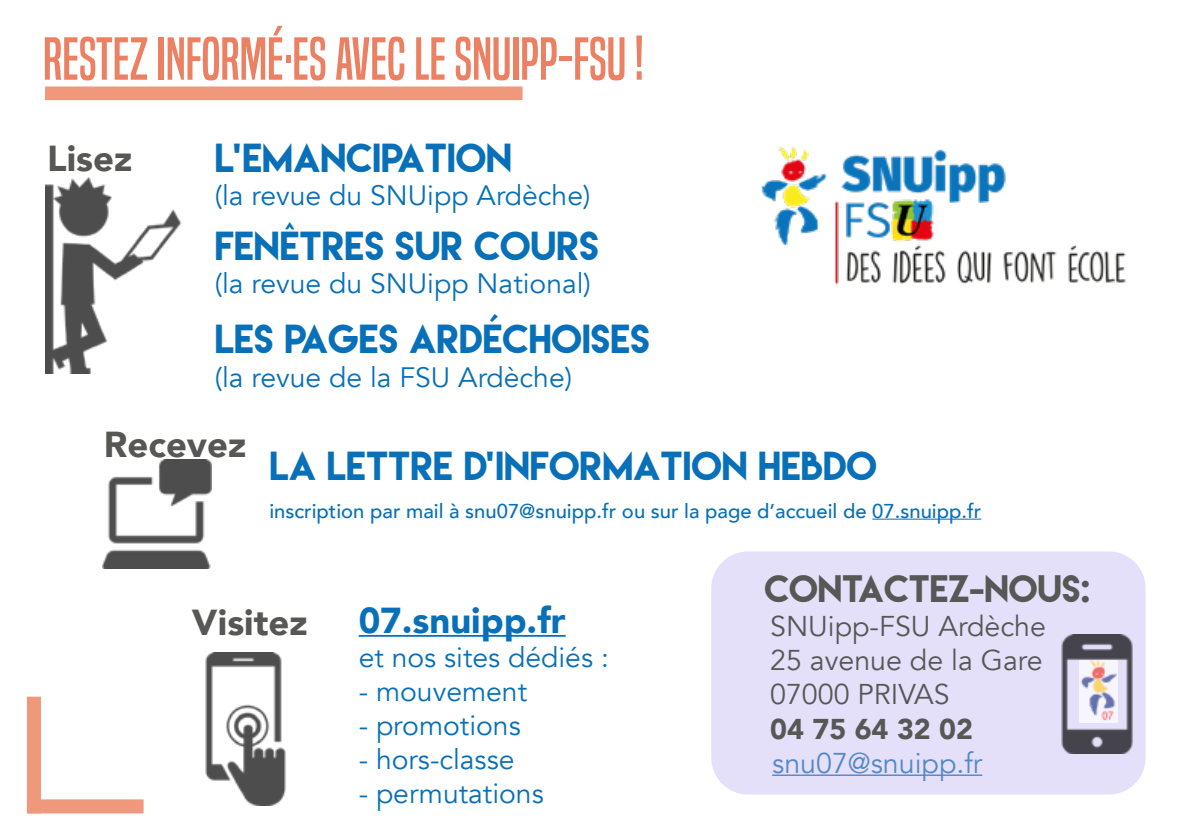
<style>
.page{position:relative;width:1191px;height:840px;background:#fff}
.page>*{position:absolute;margin:0;border:0;box-sizing:border-box;transform-origin:0 0}
.t1{font:56px "Built Titling Rg";color:#eb8162}
.t2{font:36px "Lemon Milk";color:#0870b8}
.t3{font:900 36px "Avenir";color:#575756}
.t4{font:900 36px "Avenir";color:#0870b8}
.t5{font:34px "Lemon Milk";color:#575756}
.t6{font:28.6px/34.2px "Avenir";color:#575756;text-align:justify}
.t7{font:28.6px "Avenir";color:#5588c7}
.t8{font:900 28.6px "Avenir";color:#575756}
.t9{font:28px "Avenir";color:#0870b8}
.t10{font:500 20px "Avenir";color:#0870b8}
</style>
<div class="page">
<div style="left:711px;top:551px;width:434px;height:243px;background:#e5e0fa;border-radius:37px"></div>
<hr style="left:772px;top:774px;width:210px;height:1px;background:#5588c7">
<img style="left:45px;top:177px;width:137px;height:196px">
<img style="left:102px;top:459px;width:109px;height:109px">
<hr style="left:872px;top:518px;width:109px;height:1px;background:#0870b8">
<img style="left:205px;top:652px;width:81px;height:153px">
<hr style="left:359px;top:634px;width:206px;height:2px;background:#0870b8">
<img style="left:1061px;top:634px;width:85px;height:119px">
<img style="left:1079px;top:660px;width:38px;height:62px">
<div style="left:43px;top:84px;width:481px;height:18px;background:#ef987b;border:2px solid #fff"></div>
<img style="left:761px;top:147px;width:365px;height:138px">
<div style="left:27px;top:696px;width:14px;height:116px;background:#ef987b"></div>
<div style="left:27px;top:798px;width:117px;height:14px;background:#ef987b;border:4px solid #ef987b"></div>
<h1 class="t1" style="left:43px;top:26px;width:602px">RESTEZ INFORMÉ·ES AVEC LE SNUIPP-FSU !</h1>
<p class="t3" style="left:47px;top:127px;width:86px">Lisez</p>
<p class="t2" style="left:215px;top:133px;width:298px">L’EMANCIPATION</p>
<p class="t9" style="left:215px;top:179px;width:377px">(la revue du SNUipp Ardèche)</p>
<p class="t2" style="left:215px;top:220px;width:386px">FENÊTRES SUR COURS</p>
<p class="t9" style="left:215px;top:266px;width:377px">(la revue du SNUipp National)</p>
<p class="t2" style="left:215px;top:314px;width:437px">LES PAGES ARDÉCHOISES</p>
<p class="t9" style="left:215px;top:360px;width:359px">(la revue de la FSU Ardèche)</p>
<p class="t3" style="left:104px;top:413px;width:144px">Recevez</p>
<p class="t2" style="left:269px;top:440px;width:609px">LA LETTRE D’INFORMATION HEBDO</p>
<p class="t10" style="left:269px;top:493px;width:713px">inscription par mail à snu07@snuipp.fr ou sur la page d’accueil de 07.snuipp.fr</p>
<p class="t3" style="left:192px;top:591px;width:117px">Visitez</p>
<p class="t4" style="left:359px;top:589px;width:208px">07.snuipp.fr</p>
<p class="t9" style="left:359px;top:640px;width:252px">et nos sites dédiés :</p>
<p class="t9" style="left:359px;top:674px;width:170px">- mouvement</p>
<p class="t9" style="left:359px;top:708px;width:163px">- promotions</p>
<p class="t9" style="left:359px;top:742px;width:157px">- hors-classe</p>
<p class="t9" style="left:359px;top:776px;width:186px">- permutations</p>
<p class="t5" style="left:764px;top:564px;width:327px">CONTACTEZ-NOUS:</p>
<p class="t6" style="left:770px;top:609px;width:277px">SNUipp-FSU Ardèche 25 avenue de la Gare 07000 PRIVAS</p>
<p class="t8" style="left:770px;top:703px;width:204px">04 75 64 32 02</p>
<p class="t7" style="left:772px;top:745px;width:212px">snu07@snuipp.fr</p>
</div>
